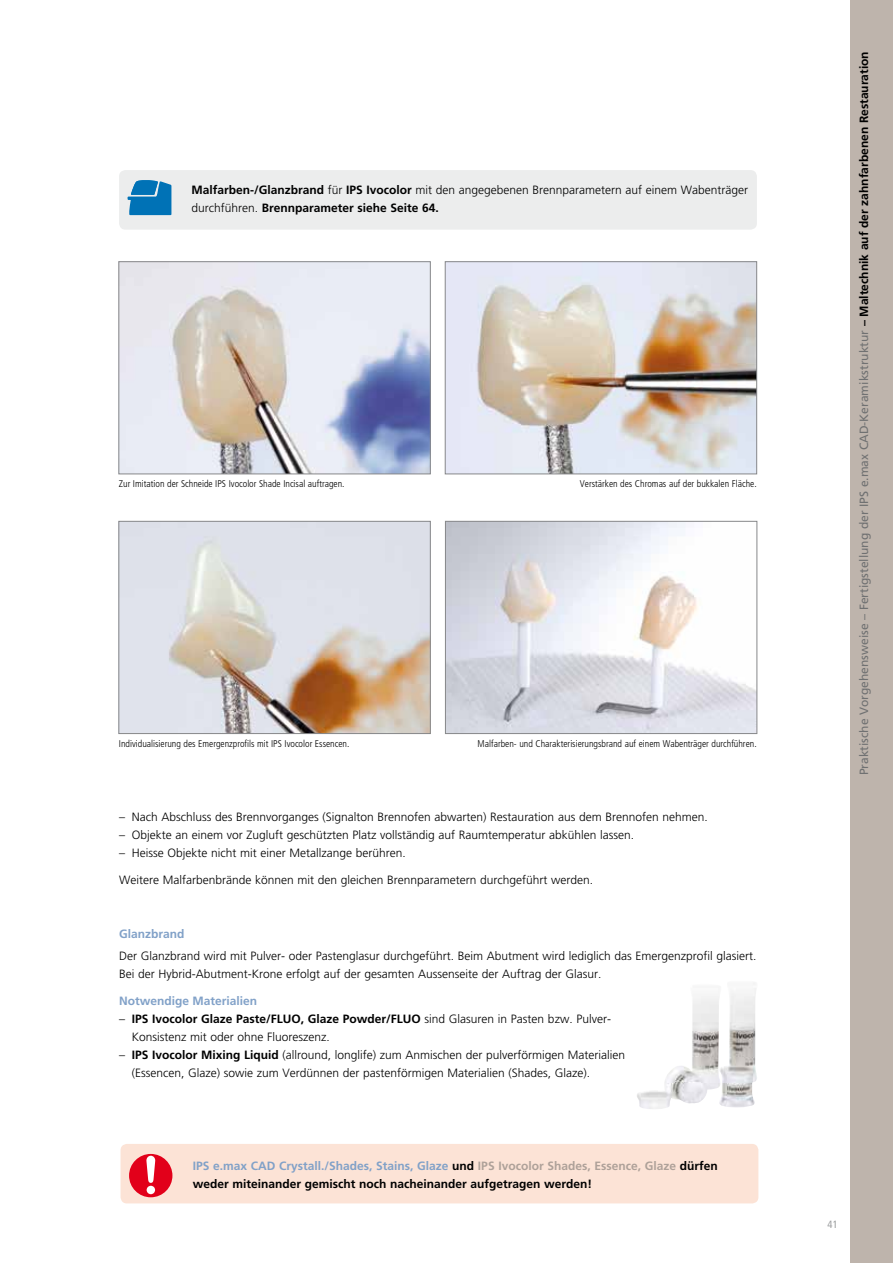
<style>
.page{position:relative;width:893px;height:1263px;background:#fff}
.page>*{position:absolute;margin:0;border:0;box-sizing:border-box;transform-origin:0 0}
.t1{font:300 12px/18px "Frutiger";color:#000}
.t2{font:700 12px/18px "Frutiger";color:#000}
.t3{font:12px "Frutiger";color:#707172}
.t4{font:700 12px "Frutiger";color:#81a1c8}
.t5{font:condensed 10.5px "Frutiger";color:#9c9e9f}
.t6{font:300 condensed 9.75px "Frutiger";color:#000}
.s1{font-weight:700}
.s2{color:#81a1c8}
.s3{color:#aea199}
.s4{font-weight:700;color:#000}
</style>
<div class="page">
<img style="left:447px;top:263px;width:308px;height:209px">
<div style="left:445px;top:261px;width:312px;height:213px;border:1px solid #87888a"></div>
<img style="left:121px;top:523px;width:307px;height:209px">
<div style="left:119px;top:521px;width:311px;height:213px;border:1px solid #87888a"></div>
<img style="left:121px;top:263px;width:307px;height:209px">
<div style="left:119px;top:261px;width:311px;height:213px;border:1px solid #87888a"></div>
<img style="left:447px;top:523px;width:308px;height:209px">
<div style="left:445px;top:521px;width:312px;height:213px;border:1px solid #87888a"></div>
<div style="left:851px;top:0;width:42px;height:1263px;background:#beb4ac"></div>
<div style="left:119px;top:170px;width:638px;height:60px;background:#eceded;border-radius:6px"></div>
<svg style="left:127px;top:180px;width:45px;height:36px;background:#2e8ac0"></svg>
<img style="left:637px;top:983px;width:120px;height:126px">
<div style="left:121px;top:1144px;width:637px;height:59px;background:#fce3d6;border-radius:6px"></div>
<div style="left:129px;top:1154px;width:43px;height:43px;background:#e2001a;border-radius:50%"></div>
<div style="left:147px;top:1186px;width:8px;height:8px;background:#fff;border-radius:50%"></div>
<svg style="left:146px;top:1156px;width:9px;height:27px"></svg>
<p class="t1" style="left:191px;top:181px;width:558px"><span class="s1">Malfarben-/Glanzbrand</span> für <span class="s1">IPS Ivocolor</span> mit den angegebenen Brennparametern auf einem Wabenträger durchführen. <span class="s1">Brennparameter siehe Seite 64.</span></p>
<p class="t6" style="left:119px;top:478px;width:227px">Zur Imitation der Schneide IPS Ivocolor Shade Incisal auftragen.</p>
<p class="t6" style="left:119px;top:738px;width:232px">Individualisierung des Emergenzprofils mit IPS Ivocolor Essencen.</p>
<p class="t6" style="left:580px;top:478px;width:178px">Verstärken des Chromas auf der bukkalen Fläche.</p>
<p class="t6" style="left:478px;top:738px;width:281px">Malfarben- und Charakterisierungsbrand auf einem Wabenträger durchführen.</p>
<p class="t1" style="left:119px;top:808px;width:590px">– Nach Abschluss des Brennvorganges (Signalton Brennofen abwarten) Restauration aus dem Brennofen nehmen.</p>
<p class="t1" style="left:119px;top:826px;width:517px">– Objekte an einem vor Zugluft geschützten Platz vollständig auf Raumtemperatur abkühlen lassen.</p>
<p class="t1" style="left:119px;top:844px;width:288px">– Heisse Objekte nicht mit einer Metallzange berühren.</p>
<p class="t1" style="left:119px;top:871px;width:476px">Weitere Malfarbenbrände können mit den gleichen Brennparametern durchgeführt werden.</p>
<p class="t4" style="left:119px;top:926px;width:67px">Glanzbrand</p>
<p class="t1" style="left:119px;top:947px;width:639px">Der Glanzbrand wird mit Pulver- oder Pastenglasur durchgeführt. Beim Abutment wird lediglich das Emergenzprofil glasiert.<br>Bei der Hybrid-Abutment-Krone erfolgt auf der gesamten Aussenseite der Auftrag der Glasur.</p>
<p class="t4" style="left:119px;top:994px;width:140px">Notwendige Materialien</p>
<p class="t1" style="left:132px;top:1010px;width:481px;text-indent:-13px">– <span class="s1">IPS Ivocolor Glaze Paste/FLUO, Glaze Powder/FLUO</span> sind Glasuren in Pasten bzw. Pulver-<br>Konsistenz mit oder ohne Fluoreszenz.</p>
<p class="t1" style="left:132px;top:1046px;width:495px;text-indent:-13px">– <span class="s1">IPS Ivocolor Mixing Liquid</span> (allround, longlife) zum Anmischen der pulverförmigen Materialien (Essencen, Glaze) sowie zum Verdünnen der pastenförmigen Materialien (Shades, Glaze).</p>
<p class="t2" style="left:193px;top:1156px;width:526px"><span class="s2">IPS e.max CAD Crystall./Shades, Stains, Glaze</span> und <span class="s3">IPS Ivocolor Shades, Essence, Glaze</span> dürfen weder miteinander gemischt noch nacheinander aufgetragen werden!</p>
<p class="t3" style="left:857px;top:775px;width:725px;rotate:-90deg">Praktische Vorgehensweise – Fertigstellung der IPS e.max CAD-Keramikstruktur <span class="s4">– Maltechnik auf der zahnfarbenen Restauration</span></p>
<p class="t5" style="left:828px;top:1218px;width:12px">41</p>
</div>
